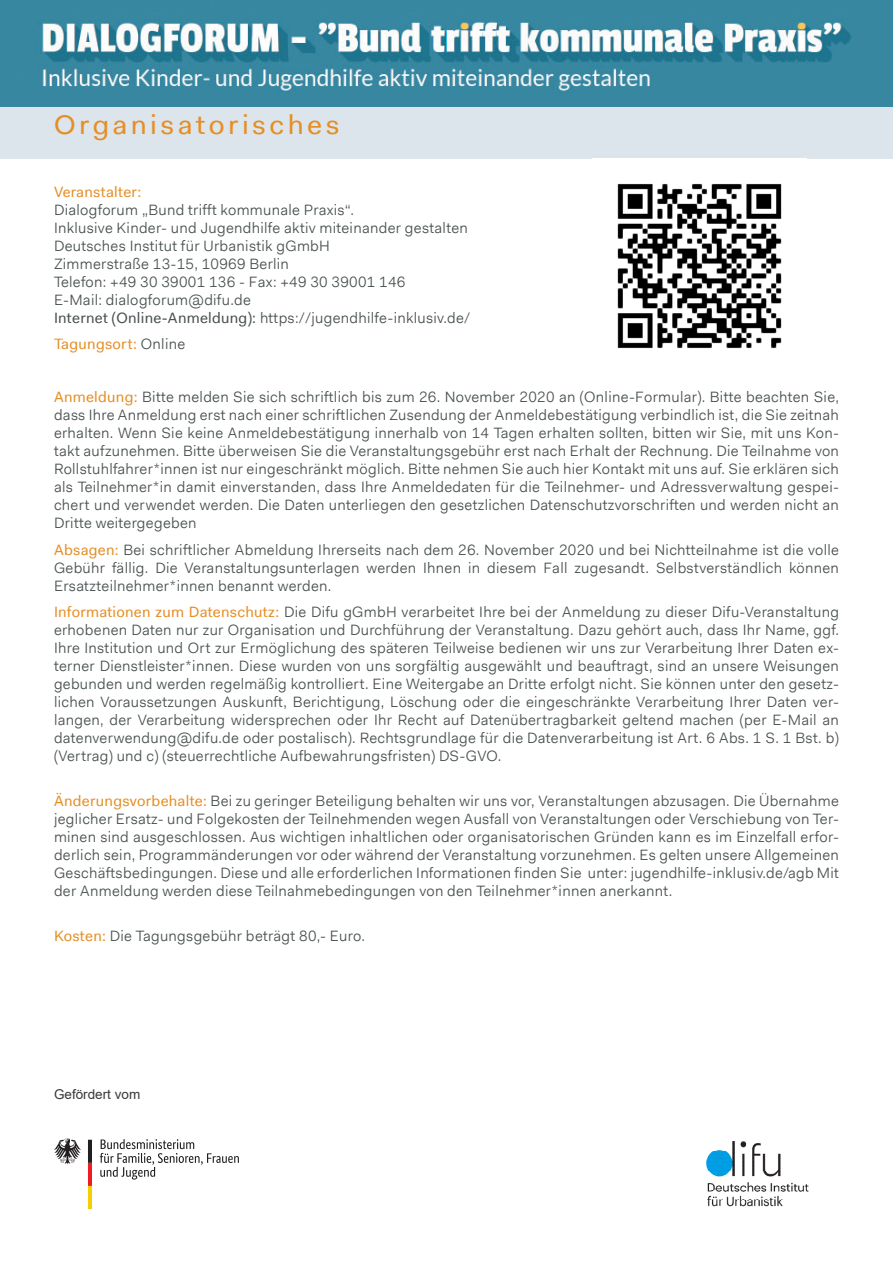
<style>
.page{position:relative;width:893px;height:1263px;background:#fff}
.page>*{position:absolute;margin:0;border:0;box-sizing:border-box;transform-origin:0 0}
.arial_10{font:27px "Fakt Pro";letter-spacing:.125em;color:#e68e25;scale:1.05 1}
.t1{font:15px/18px "Fakt Pro Blond";letter-spacing:.02em;color:#495051;text-align:justify}
.arial_10-2{font:15px "Fakt Pro";letter-spacing:.02em;color:#e68e25}
.arial_10-3{font:13.5px "Arial";color:#383839}
.s1{font-family:"Fakt Pro"}
.s2{font-family:"Fakt Pro Blond";color:#495051}
.s3{font-family:"Fakt Pro";color:#e68e25}
</style>
<div class="page">
<div style="left:0;top:28px;width:893px;height:131px;background:#dbe5eb"></div>
<img style="left:0;top:0;width:893px;height:106px">
<svg style="left:100px;top:1139px;width:139px;height:40px"></svg>
<svg style="left:54px;top:1138px;width:27px;height:26px"></svg>
<svg style="left:88px;top:1140px;width:4px;height:69px"></svg>
<img style="left:706px;top:1141px;width:103px;height:66px">
<img style="left:617px;top:183px;width:165px;height:166px">
<p class="arial_10" style="left:54px;top:107px;width:273px">Organisatorisches</p>
<p class="arial_10-2" style="left:54px;top:182px;width:89px">Veranstalter:</p>
<p class="t1" style="left:54px;top:201px;width:415px;text-align:left">Dialogforum „Bund trifft kommunale Praxis“.<br>Inklusive Kinder- und Jugendhilfe aktiv miteinander gestalten Deutsches Institut für Urbanistik gGmbH<br>Zimmerstraße 13-15, 10969 Berlin<br>Telefon: +49 30 39001 136 - Fax: +49 30 39001 146<br>E-Mail: dialogforum@difu.de</p>
<p class="t1" style="left:54px;top:309px;width:418px"><span class="s1">Internet (Online-Anmeldung):</span> https://jugendhilfe-inklusiv.de/</p>
<p class="arial_10-2" style="left:54px;top:334px;width:133px">Tagungsort: <span class="s2">Online</span></p>
<p class="t1" style="left:54px;top:388px;width:786px"><span class="s3">Anmeldung:</span> Bitte melden Sie sich schriftlich bis zum 26. November 2020 an (Online-Formular). Bitte beachten Sie, dass Ihre Anmeldung erst nach einer schriftlichen Zusendung der Anmeldebestätigung verbindlich ist, die Sie zeitnah erhalten. Wenn Sie keine Anmeldebestätigung innerhalb von 14 Tagen erhalten sollten, bitten wir Sie, mit uns Kon&shy;takt aufzunehmen. Bitte überweisen Sie die Veranstaltungsgebühr erst nach Erhalt der Rechnung. Die Teilnahme von Rollstuhlfahrer*innen ist nur eingeschränkt möglich. Bitte nehmen Sie auch hier Kontakt mit uns auf. Sie erklären sich als Teilnehmer*in damit einverstanden, dass Ihre Anmeldedaten für die Teilnehmer- und Adressverwaltung gespei&shy;chert und verwendet werden. Die Daten unterliegen den gesetzlichen Datenschutzvorschriften und werden nicht an Dritte weitergegeben</p>
<p class="t1" style="left:54px;top:541px;width:786px"><span class="s3">Absagen:</span> Bei schriftlicher Abmeldung Ihrerseits nach dem 26. November 2020 und bei Nichtteilnahme ist die volle Gebühr fällig. Die Veranstaltungsunterlagen werden Ihnen in diesem Fall zugesandt. Selbstverständlich können Ersatzteilnehmer*innen benannt werden.</p>
<p class="t1" style="left:54px;top:603px;width:786px"><span class="s3">Informationen zum Datenschutz:</span> Die Difu gGmbH verarbeitet Ihre bei der Anmeldung zu dieser Difu-Veranstaltung erhobenen Daten nur zur Organisation und Durchführung der Veranstaltung. Dazu gehört auch, dass Ihr Name, ggf.<br>Ihre Institution und Ort zur Ermöglichung des späteren Teilweise bedienen wir uns zur Verarbeitung Ihrer Daten ex&shy;terner Dienstleister*innen. Diese wurden von uns sorgfältig ausgewählt und beauftragt, sind an unsere Weisungen gebunden und werden regelmäßig kontrolliert. Eine Weitergabe an Dritte erfolgt nicht. Sie können unter den gesetz&shy;lichen Voraussetzungen Auskunft, Berichtigung, Löschung oder die eingeschränkte Verarbeitung Ihrer Daten ver&shy;langen, der Verarbeitung widersprechen oder Ihr Recht auf Datenübertragbarkeit geltend machen (per E-Mail an datenverwendung@difu.de oder postalisch). Rechtsgrundlage für die Datenverarbeitung ist Art. 6 Abs. 1 S. 1 Bst. b) (Vertrag) und c) (steuerrechtliche Aufbewahrungsfristen) DS-GVO.</p>
<p class="t1" style="left:54px;top:792px;width:786px"><span class="s3">Änderungsvorbehalte:</span> Bei zu geringer Beteiligung behalten wir uns vor, Veranstaltungen abzusagen. Die Übernahme jeglicher Ersatz- und Folgekosten der Teilnehmenden wegen Ausfall von Veranstaltungen oder Verschiebung von Ter&shy;minen sind ausgeschlossen. Aus wichtigen inhaltlichen oder organisatorischen Gründen kann es im Einzelfall erfor&shy;derlich sein, Programmänderungen vor oder während der Veranstaltung vorzunehmen. Es gelten unsere Allgemeinen Geschäftsbedingungen. Diese und alle erforderlichen Informationen finden Sie unter: jugendhilfe-inklusiv.de/agb Mit der Anmeldung werden diese Teilnahmebedingungen von den Teilnehmer*innen anerkannt.</p>
<p class="t1" style="left:54px;top:926px;width:312px"><span class="s3">Kosten:</span> Die Tagungsgebühr beträgt 80,- Euro.</p>
<p class="arial_10-3" style="left:54px;top:1085px;width:88px">Gefördert vom</p>
</div>
